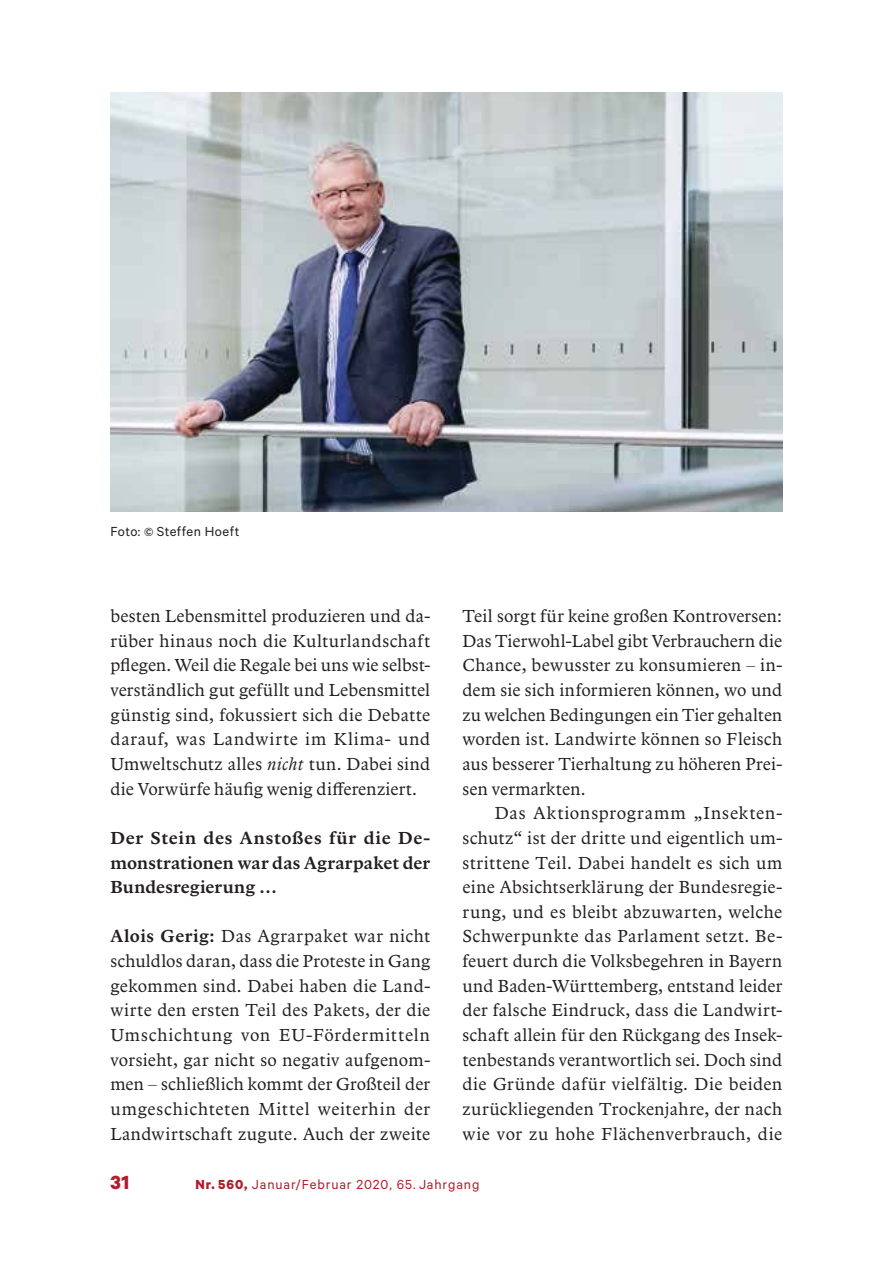
<style>
.page{position:relative;width:893px;height:1263px;background:#fff}
.page>*{position:absolute;margin:0;border:0;box-sizing:border-box;transform-origin:0 0}
.t1{font:700 21.45px "Calibre";color:#af1e2c}
.t2{font:18px/24.6px "Arbesco DT";letter-spacing:.02em;color:#231f20;text-align:justify}
.t3{font:600 18px/24.6px "Arbesco DT";letter-spacing:.01em;color:#231f20;text-align:justify}
.t4{font:14.85px "Calibre";letter-spacing:.06em;color:#af1e2c}
.t5{font:14.85px "Calibre";letter-spacing:.03em;color:#231f20}
.s1{font-size:13.2px}
.s2{font-style:italic}
.s3{font-weight:600}
.s4{font-weight:700}
</style>
<div class="page">
<img style="left:110px;top:92px;width:672px;height:419px">
<p class="t5" style="left:110px;top:526px;width:131px">Foto: <span class="s1">©</span> Steffen Hoeft</p>
<p class="t2" style="left:110px;top:605px;width:321px">besten Lebensmittel produzieren und da&shy;rüber hinaus noch die Kulturlandschaft pflegen. Weil die Regale bei uns wie selbst&shy;verständlich gut gefüllt und Lebensmittel günstig sind, fokussiert sich die Debatte darauf, was Landwirte im Klima- und Umweltschutz alles <span class="s2">nicht</span> tun. Dabei sind die Vorwürfe häufig wenig differenziert.</p>
<p class="t3" style="left:110px;top:827px;width:321px">Der Stein des Anstoßes für die De&shy;monstrationen war das Agrarpaket der Bundesregierung …</p>
<p class="t2" style="left:110px;top:925px;width:321px"><span class="s3">Alois Gerig:</span> Das Agrarpaket war nicht schuldlos daran, dass die Proteste in Gang gekommen sind. Dabei haben die Land&shy;wirte den ersten Teil des Pakets, der die Umschichtung von EU-Fördermitteln vorsieht, gar nicht so negativ aufgenom&shy;men – schließlich kommt der Großteil der umgeschichteten Mittel weiterhin der Landwirtschaft zugute. Auch der zweite</p>
<p class="t2" style="left:462px;top:605px;width:321px">Teil sorgt für keine großen Kontroversen:<br>Das Tierwohl-Label gibt Verbrauchern die Chance, bewusster zu konsumieren – in&shy;dem sie sich informieren können, wo und zu welchen Bedingungen ein Tier gehalten worden ist. Landwirte können so Fleisch aus besserer Tierhaltung zu höheren Prei&shy;sen vermarkten.</p>
<p class="t2" style="left:462px;top:802px;width:321px;text-indent:32px">Das Aktionsprogramm „Insekten&shy;schutz“ ist der dritte und eigentlich um&shy;strittene Teil. Dabei handelt es sich um eine Absichtserklärung der Bundesregie&shy;rung, und es bleibt abzuwarten, welche Schwerpunkte das Parlament setzt. Be&shy;feuert durch die Volksbegehren in Bayern und Baden-Württemberg, entstand leider der falsche Eindruck, dass die Landwirt&shy;schaft allein für den Rückgang des Insek&shy;tenbestands verantwortlich sei. Doch sind die Gründe dafür vielfältig. Die beiden zurückliegenden Trockenjahre, der nach wie vor zu hohe Flächenverbrauch, die</p>
<p class="t1" style="left:110px;top:1175px;width:21px">31</p>
<p class="t4" style="left:195px;top:1179px;width:285px"><span class="s4">Nr. 560,</span> Januar/Februar 2020, 65. Jahrgang</p>
</div>
